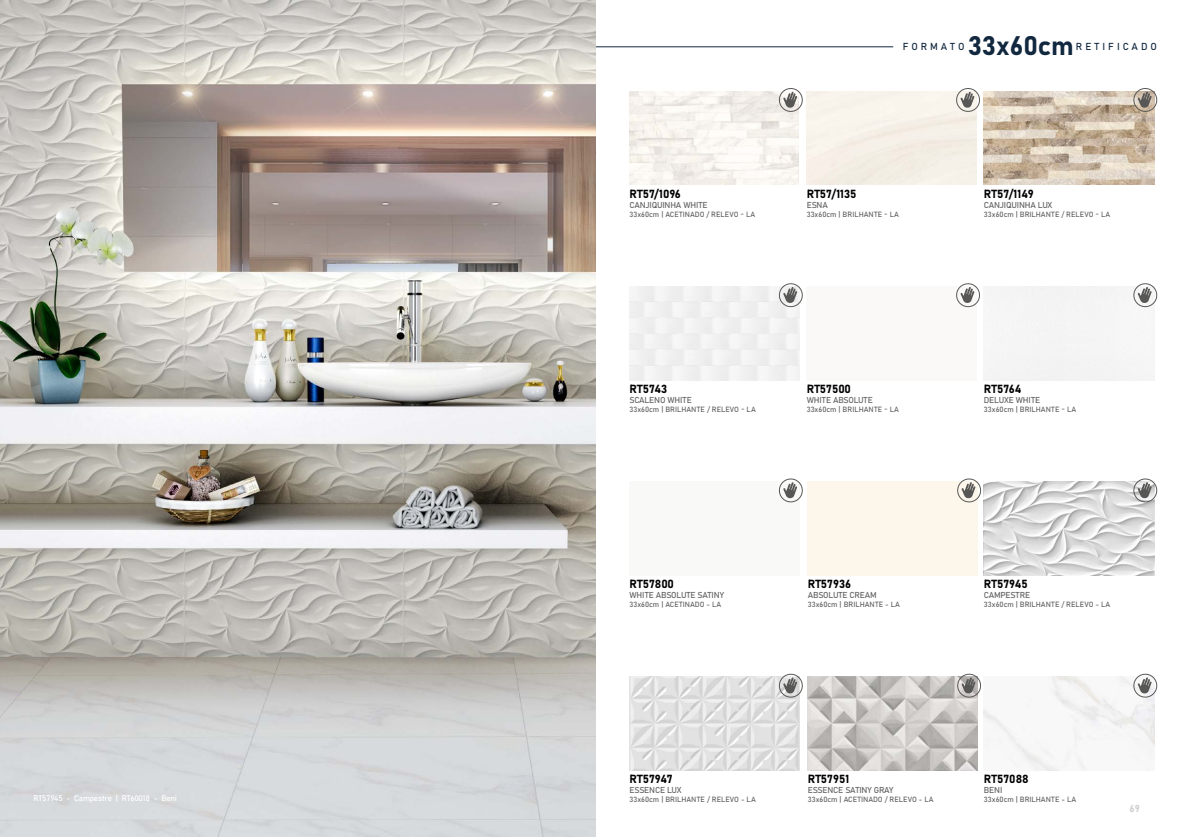
<style>
.page{position:relative;width:1191px;height:837px;background:#fff}
.page>*{position:absolute;margin:0;border:0;box-sizing:border-box;transform-origin:0 0}
.t1{font:26.5px "Bahnschrift";color:#12283f}
.t2{font:11.6px "Bahnschrift";color:#000}
.t3{font:10px "Bahnschrift";letter-spacing:.3em;color:#12283f}
.t4{font:10px "Bahnschrift";color:#d0d0d0}
.t5{font:8.5px "Bahnschrift";letter-spacing:-.02em;color:#646363}
.t6{font:8px "Bahnschrift";letter-spacing:-.02em;color:#fff}
.t7{font:7.5px "Bahnschrift";color:#646363}
</style>
<div class="page">
<svg style="left:954px;top:88px;width:26px;height:25px"></svg>
<svg style="left:956px;top:283px;width:24px;height:25px"></svg>
<svg style="left:955px;top:478px;width:27px;height:25px"></svg>
<img style="left:984px;top:91px;width:170px;height:94px">
<svg style="left:1131px;top:88px;width:27px;height:25px"></svg>
<svg style="left:1131px;top:283px;width:27px;height:25px"></svg>
<img style="left:984px;top:481px;width:170px;height:94px">
<svg style="left:1131px;top:478px;width:27px;height:25px"></svg>
<img style="left:629px;top:676px;width:170px;height:94px">
<svg style="left:777px;top:673px;width:26px;height:25px"></svg>
<img style="left:808px;top:676px;width:170px;height:94px">
<svg style="left:955px;top:673px;width:26px;height:25px"></svg>
<svg style="left:1131px;top:673px;width:27px;height:25px"></svg>
<img style="left:629px;top:91px;width:169px;height:94px">
<svg style="left:777px;top:88px;width:26px;height:25px"></svg>
<svg style="left:777px;top:283px;width:26px;height:25px"></svg>
<svg style="left:778px;top:478px;width:25px;height:25px"></svg>
<hr style="left:278px;top:46px;width:615px;height:1px;background:#12283f">
<img style="left:0;top:0;width:595px;height:836px">
<p class="t6" style="left:34px;top:791px;width:145px">RT57945 - Campestre | RT60018 - Beni</p>
<h3 class="t3" style="left:902px;top:39px;width:63px">FORMATO</h3>
<h1 class="t1" style="left:968px;top:26px;width:107px">33x60cm</h1>
<h3 class="t3" style="left:1075px;top:39px;width:83px">RETIFICADO</h3>
<h2 class="t2" style="left:629px;top:184px;width:53px">RT57/1096</h2>
<p class="t5" style="left:629px;top:198px;width:80px">CANJIQUINHA WHITE</p>
<p class="t7" style="left:629px;top:208px;width:127px">33x60cm | ACETINADO / RELEVO - LA</p>
<h2 class="t2" style="left:806px;top:184px;width:51px">RT57/1135</h2>
<p class="t5" style="left:806px;top:198px;width:23px">ESNA</p>
<p class="t7" style="left:806px;top:208px;width:94px">33x60cm | BRILHANTE - LA</p>
<h2 class="t2" style="left:984px;top:184px;width:51px">RT57/1149</h2>
<p class="t5" style="left:984px;top:198px;width:70px">CANJIQUINHA LUX</p>
<p class="t7" style="left:984px;top:208px;width:128px">33x60cm | BRILHANTE / RELEVO - LA</p>
<h2 class="t2" style="left:629px;top:380px;width:39px">RT5743</h2>
<p class="t5" style="left:629px;top:393px;width:64px">SCALENO WHITE</p>
<p class="t7" style="left:629px;top:403px;width:128px">33x60cm | BRILHANTE / RELEVO - LA</p>
<h2 class="t2" style="left:806px;top:380px;width:46px">RT57500</h2>
<p class="t5" style="left:806px;top:393px;width:68px">WHITE ABSOLUTE</p>
<p class="t7" style="left:806px;top:403px;width:94px">33x60cm | BRILHANTE - LA</p>
<h2 class="t2" style="left:984px;top:380px;width:39px">RT5764</h2>
<p class="t5" style="left:984px;top:393px;width:58px">DELUXE WHITE</p>
<p class="t7" style="left:984px;top:403px;width:94px">33x60cm | BRILHANTE - LA</p>
<h2 class="t2" style="left:629px;top:575px;width:46px">RT57800</h2>
<p class="t5" style="left:629px;top:588px;width:96px">WHITE ABSOLUTE SATINY</p>
<p class="t7" style="left:629px;top:598px;width:93px">33x60cm | ACETINADO - LA</p>
<h2 class="t2" style="left:808px;top:575px;width:45px">RT57936</h2>
<p class="t5" style="left:808px;top:588px;width:70px">ABSOLUTE CREAM</p>
<p class="t7" style="left:808px;top:598px;width:94px">33x60cm | BRILHANTE - LA</p>
<h2 class="t2" style="left:984px;top:575px;width:45px">RT57945</h2>
<p class="t5" style="left:984px;top:588px;width:48px">CAMPESTRE</p>
<p class="t7" style="left:984px;top:598px;width:128px">33x60cm | BRILHANTE / RELEVO - LA</p>
<h2 class="t2" style="left:629px;top:770px;width:45px">RT57947</h2>
<p class="t5" style="left:629px;top:783px;width:54px">ESSENCE LUX</p>
<p class="t7" style="left:629px;top:793px;width:128px">33x60cm | BRILHANTE / RELEVO - LA</p>
<h2 class="t2" style="left:808px;top:770px;width:43px">RT57951</h2>
<p class="t5" style="left:808px;top:783px;width:87px">ESSENCE SATINY GRAY</p>
<p class="t7" style="left:808px;top:793px;width:127px">33x60cm | ACETINADO / RELEVO - LA</p>
<h2 class="t2" style="left:984px;top:770px;width:46px">RT57088</h2>
<p class="t5" style="left:984px;top:783px;width:20px">BENI</p>
<p class="t7" style="left:984px;top:793px;width:94px">33x60cm | BRILHANTE - LA</p>
<h3 class="t4" style="left:1129px;top:800px;width:12px">69</h3>
</div>
